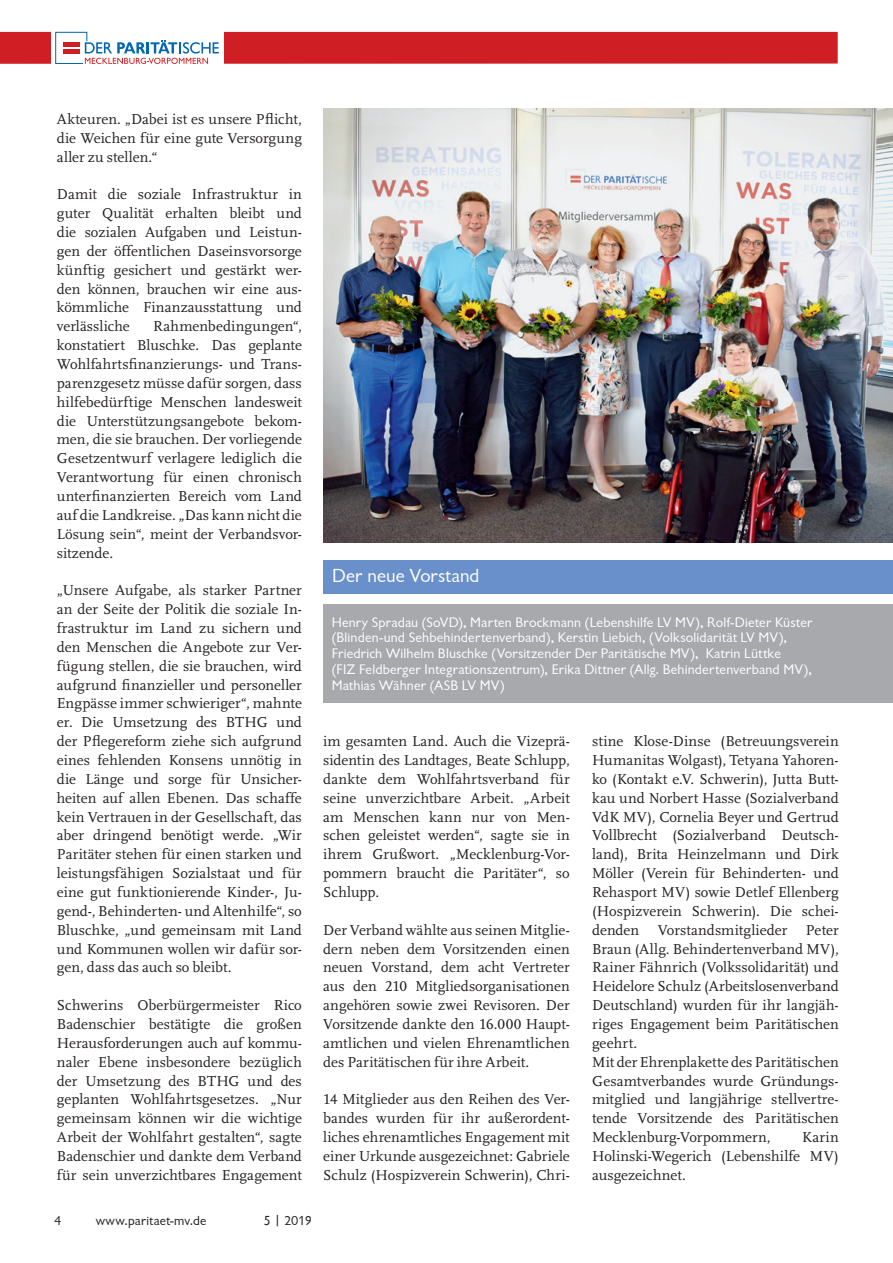
<style>
.page{position:relative;width:893px;height:1263px;background:#fff}
.page>*{position:absolute;margin:0;border:0;box-sizing:border-box;transform-origin:0 0}
.BU{font:19.5px "Chantilly";color:#fff}
.Copy{font:15px/18.9px "Scala LF";letter-spacing:.005em;color:#231f20;text-align:justify}
.BU-2{font:14.25px/15.8px "Chantilly";letter-spacing:.01em;color:#fff}
.t1{font:13.5px "Chantilly";letter-spacing:.01em;color:#231f20}
</style>
<div class="page">
<div style="left:0;top:32px;width:838px;height:32px;background:#d01e25"></div>
<div style="left:51px;top:29px;width:172px;height:37px;background:#fff"></div>
<svg style="left:55px;top:32px;width:164px;height:32px"></svg>
<img style="left:323px;top:108px;width:570px;height:434px">
<div style="left:323px;top:560px;width:570px;height:33px;background:#6990ca"></div>
<div style="left:323px;top:604px;width:570px;height:99px;background:#a8a9ad"></div>
<p class="Copy" style="left:57px;top:110px;width:247px">Akteuren. „Dabei ist es unsere Pflicht, die Weichen für eine gute Versorgung aller zu stellen.“</p>
<p class="Copy" style="left:57px;top:185px;width:247px">Damit die soziale Infrastruktur in guter Qualität erhalten bleibt und die sozialen Aufgaben und Leistun&shy;gen der öffentlichen Daseinsvorsorge künftig gesichert und gestärkt wer&shy;den können, brauchen wir eine aus&shy;kömmliche Finanzausstattung und verlässliche</p>
<p class="Copy" style="left:57px;top:317px;width:247px;text-indent:96px">Rahmenbedingungen“, konstatiert Bluschke. Das geplante Wohlfahrtsfinanzierungs- und Trans&shy;parenzgesetz müsse dafür sorgen, dass hilfebedürftige Menschen landesweit die Unterstützungsangebote bekom&shy;men, die sie brauchen. Der vorliegende Gesetzentwurf verlagere lediglich die Verantwortung für einen chronisch unterfinanzierten Bereich vom Land auf die Landkreise. „Das kann nicht die Lösung sein“, meint der Verbandsvor&shy;sitzende.</p>
<p class="Copy" style="left:57px;top:581px;width:247px">„Unsere Aufgabe, als starker Partner an der Seite der Politik die soziale In&shy;frastruktur im Land zu sichern und den Menschen die Angebote zur Ver&shy;fügung stellen, die sie brauchen, wird aufgrund finanzieller und personeller Engpässe immer schwieriger“, mahnte er. Die Umsetzung des BTHG und der Pflegereform ziehe sich aufgrund eines fehlenden Konsens unnötig in die Länge und sorge für Unsicher&shy;heiten auf allen Ebenen. Das schaffe kein Vertrauen in der Gesellschaft, das aber dringend benötigt werde. „Wir Paritäter stehen für einen starken und leistungsfähigen Sozialstaat und für eine gut funktionierende Kinder-, Ju&shy;gend-, Behinderten- und Altenhilfe“, so Bluschke, „und gemeinsam mit Land und Kommunen wollen wir dafür sor&shy;gen, dass das auch so bleibt.</p>
<p class="Copy" style="left:57px;top:996px;width:247px">Schwerins Oberbürgermeister Rico Badenschier bestätigte die großen Herausforderungen auch auf kommu&shy;naler Ebene insbesondere bezüglich der Umsetzung des BTHG und des geplanten Wohlfahrtsgesetzes. „Nur gemeinsam können wir die wichtige Arbeit der Wohlfahrt gestalten“, sagte Badenschier und dankte dem Verband für sein unverzichtbares Engagement</p>
<p class="BU" style="left:332px;top:565px;width:149px">Der neue Vorstand</p>
<p class="BU-2" style="left:332px;top:614px;width:482px">Henry Spradau (SoVD), Marten Brockmann (Lebenshilfe LV MV), Rolf-Dieter Küster (Blinden-und Sehbehindertenverband), Kerstin Liebich, (Volksolidarität LV MV),</p>
<p class="BU-2" style="left:332px;top:646px;width:482px">Friedrich Wilhelm Bluschke (Vorsitzender Der Paritätische MV), Katrin Lüttke<br>(FIZ Feldberger Integrationszentrum), Erika Dittner (Allg. Behindertenverband MV),</p>
<p class="BU-2" style="left:332px;top:677px;width:175px">Mathias Wähner (ASB LV MV)</p>
<p class="Copy" style="left:323px;top:732px;width:248px">im gesamten Land. Auch die Vizeprä&shy;sidentin des Landtages, Beate Schlupp, dankte dem Wohlfahrtsverband für seine unverzichtbare Arbeit. „Arbeit am Menschen kann nur von Men&shy;schen geleistet werden“, sagte sie in ihrem Grußwort. „Mecklenburg-Vor&shy;pommern braucht die Paritäter“, so Schlupp.</p>
<p class="Copy" style="left:323px;top:921px;width:248px">Der Verband wählte aus seinen Mitglie&shy;dern neben dem Vorsitzenden einen neuen Vorstand, dem acht Vertreter aus den 210 Mitgliedsorganisationen angehören sowie zwei Revisoren. Der Vorsitzende dankte den 16.000 Haupt&shy;amtlichen und vielen Ehrenamtlichen des Paritätischen für ihre Arbeit.</p>
<p class="Copy" style="left:323px;top:1090px;width:248px">14 Mitglieder aus den Reihen des Ver&shy;bandes wurden für ihr außerordent&shy;liches ehrenamtliches Engagement mit einer Urkunde ausgezeichnet: Gabriele Schulz (Hospizverein Schwerin), Chri-</p>
<p class="Copy" style="left:592px;top:732px;width:248px">stine Klose-Dinse (Betreuungsverein Humanitas Wolgast), Tetyana Yahoren&shy;ko (Kontakt e.V. Schwerin), Jutta Butt&shy;kau und Norbert Hasse (Sozialverband VdK MV), Cornelia Beyer und Gertrud Vollbrecht (Sozialverband Deutsch&shy;land), Brita Heinzelmann und Dirk Möller (Verein für Behinderten- und Rehasport MV) sowie Detlef Ellenberg (Hospizverein Schwerin). Die schei&shy;denden Vorstandsmitglieder Peter Braun (Allg. Behindertenverband MV), Rainer Fähnrich (Volkssolidarität) und Heidelore Schulz (Arbeitslosenverband Deutschland) wurden für ihr langjäh&shy;riges Engagement beim Paritätischen geehrt.</p>
<p class="Copy" style="left:592px;top:1053px;width:248px">Mit der Ehrenplakette des Paritätischen Gesamtverbandes wurde Gründungs&shy;mitglied und langjährige stellvertre&shy;tende Vorsitzende des Paritätischen Mecklenburg-Vorpommern,</p>
<p class="Copy" style="left:592px;top:1128px;width:248px;text-indent:210px">Karin Holinski-Wegerich (Lebenshilfe MV) ausgezeichnet.</p>
<p class="t1" style="left:54px;top:1213px;width:9px">4</p>
<p class="t1" style="left:96px;top:1213px;width:112px">www.paritaet-mv.de</p>
<p class="t1" style="left:264px;top:1213px;width:50px">5 | 2019</p>
</div>
